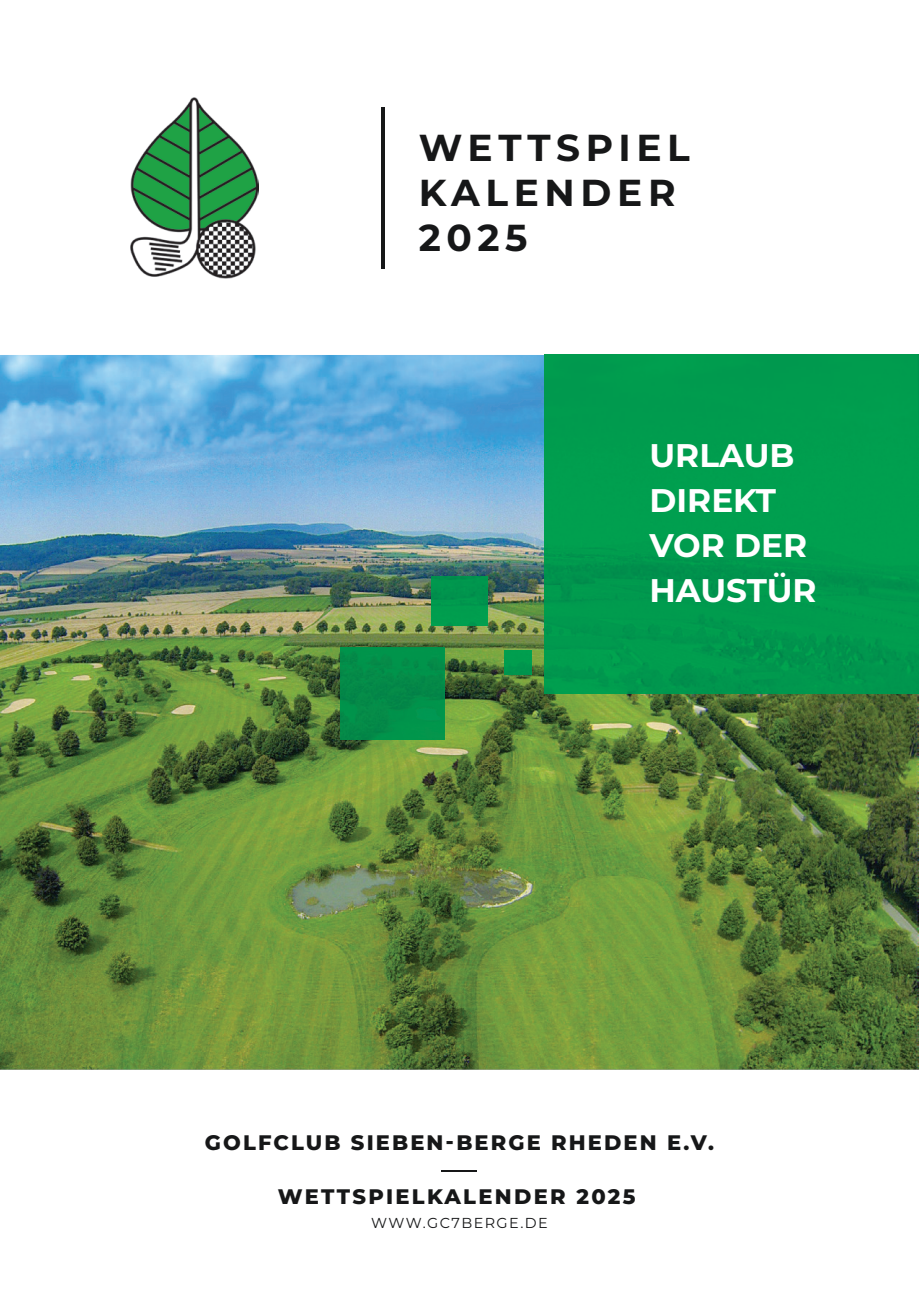
<style>
.page{position:relative;width:919px;height:1310px;background:#fff}
.page>*{position:absolute;margin:0;border:0;box-sizing:border-box;transform-origin:0 0}
.t1{font:700 37.5px/45px "Montserrat";letter-spacing:.15em;color:#161718}
.t2{font:700 32.7px/45px "Montserrat";color:#fff}
.t3{font:800 21px "Montserrat";letter-spacing:.1em;color:#161718}
.t4{font:14.4px "Montserrat";letter-spacing:.1em;color:#161718}
</style>
<div class="page">
<img style="left:0;top:355px;width:918px;height:714px">
<img style="left:544px;top:355px;width:374px;height:338px">
<img style="left:432px;top:576px;width:55px;height:49px">
<img style="left:504px;top:650px;width:27px;height:24px">
<img style="left:340px;top:647px;width:104px;height:92px">
<svg style="left:381px;top:107px;width:3px;height:162px"></svg>
<hr style="left:441px;top:1170px;width:36px;height:2px;background:#161718">
<img style="left:131px;top:98px;width:127px;height:181px">
<h1 class="t1" style="left:419px;top:124px;width:272px">WETTSPIEL<br>KALENDER<br>2025</h1>
<h2 class="t2" style="left:649px;top:431px;width:168px">URLAUB<br>DIREKT<br>VOR DER<br>HAUSTÜR</h2>
<p class="t3" style="left:205px;top:1127px;width:510px">GOLFCLUB SIEBEN-BERGE RHEDEN E.V.</p>
<p class="t3" style="left:278px;top:1181px;width:359px">WETTSPIELKALENDER 2025</p>
<p class="t4" style="left:371px;top:1212px;width:178px">WWW.GC7BERGE.DE</p>
</div>
